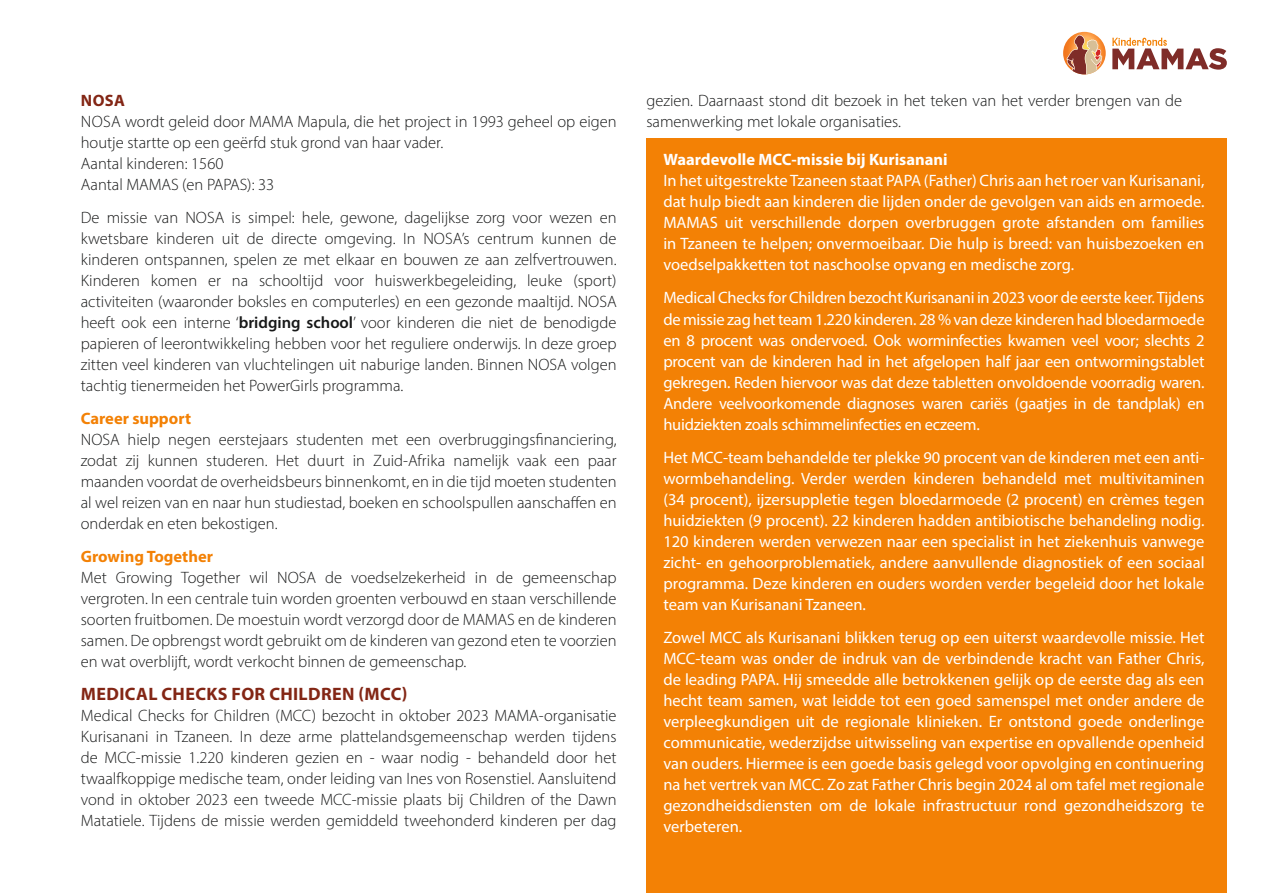
<style>
.page{position:relative;width:1263px;height:893px;background:#fff}
.page>*{position:absolute;margin:0;border:0;box-sizing:border-box;transform-origin:0 0}
.t1{font:700 18px "Myriad Pro";letter-spacing:.02em;color:#832615}
.t2{font:16.5px/21px "Myriad Pro";color:#fff;text-align:justify}
.t3{font:300 16.5px/21px "Myriad Pro";color:#171818;text-align:justify}
.t4{font:700 16.5px "Myriad Pro";color:#fff}
.t5{font:700 16.5px "Myriad Pro";color:#f38105}
.t6{font:700 16.5px "Myriad Pro";color:#832615}
.s1{font-weight:600}
</style>
<div class="page">
<svg style="left:1112px;top:38px;width:115px;height:32px"></svg>
<svg style="left:1063px;top:32px;width:43px;height:42px"></svg>
<svg style="left:1066px;top:35px;width:36px;height:39px"></svg>
<div style="left:646px;top:139px;width:581px;height:754px;background:#f38105"></div>
<p class="t6" style="left:81px;top:90px;width:45px">NOSA</p>
<p class="t3" style="left:81px;top:111px;width:537px;text-align:left">NOSA wordt geleid door MAMA Mapula, die het project in 1993 geheel op eigen houtje startte op een geërfd stuk grond van haar vader.<br>Aantal kinderen: 1560<br>Aantal MAMAS (en PAPAS): 33</p>
<p class="t3" style="left:81px;top:207px;width:537px">De missie van NOSA is simpel: hele, gewone, dagelijkse zorg voor wezen en kwetsbare kinderen uit de directe omgeving. In NOSA’s centrum kunnen de kinderen ontspannen, spelen ze met elkaar en bouwen ze aan zelfvertrouwen.<br>Kinderen komen er na schooltijd voor huiswerkbegeleiding, leuke (sport) activiteiten (waaronder boksles en computerles) en een gezonde maaltijd. NOSA heeft ook een interne ‘<span class="s1">bridging school</span>’ voor kinderen die niet de benodigde papieren of leerontwikkeling hebben voor het reguliere onderwijs. In deze groep zitten veel kinderen van vluchtelingen uit naburige landen. Binnen NOSA volgen tachtig tienermeiden het PowerGirls programma.</p>
<p class="t5" style="left:81px;top:408px;width:112px">Career support</p>
<p class="t3" style="left:81px;top:429px;width:537px">NOSA hielp negen eerstejaars studenten met een overbruggingsfinanciering, zodat zij kunnen studeren. Het duurt in Zuid-Afrika namelijk vaak een paar maanden voordat de overheidsbeurs binnenkomt, en in die tijd moeten studenten al wel reizen van en naar hun studiestad, boeken en schoolspullen aanschaffen en onderdak en eten bekostigen.</p>
<p class="t5" style="left:81px;top:546px;width:134px">Growing Together</p>
<p class="t3" style="left:81px;top:567px;width:537px">Met Growing Together wil NOSA de voedselzekerheid in de gemeenschap vergroten. In een centrale tuin worden groenten verbouwd en staan verschillende soorten fruitbomen. De moestuin wordt verzorgd door de MAMAS en de kinderen samen. De opbrengst wordt gebruikt om de kinderen van gezond eten te voorzien en wat overblijft, wordt verkocht binnen de gemeenschap.</p>
<p class="t1" style="left:81px;top:682px;width:328px">MEDICAL CHECKS FOR CHILDREN (MCC)</p>
<p class="t3" style="left:81px;top:705px;width:537px">Medical Checks for Children (MCC) bezocht in oktober 2023 MAMA-organisatie Kurisanani in Tzaneen. In deze arme plattelandsgemeenschap werden tijdens de MCC-missie 1.220 kinderen gezien en - waar nodig - behandeld door het twaalfkoppige medische team, onder leiding van Ines von Rosenstiel. Aansluitend vond in oktober 2023 een tweede MCC-missie plaats bij Children of the Dawn Matatiele. Tijdens de missie werden gemiddeld tweehonderd kinderen per dag</p>
<p class="t3" style="left:646px;top:90px;width:537px">gezien. Daarnaast stond dit bezoek in het teken van het verder brengen van de samenwerking met lokale organisaties.</p>
<p class="t4" style="left:663px;top:149px;width:286px">Waardevolle MCC-missie bij Kurisanani</p>
<p class="t2" style="left:663px;top:170px;width:543px">In het uitgestrekte Tzaneen staat PAPA (Father) Chris aan het roer van Kurisanani, dat hulp biedt aan kinderen die lijden onder de gevolgen van aids en armoede.<br>MAMAS uit verschillende dorpen overbruggen grote afstanden om families in Tzaneen te helpen; onvermoeibaar. Die hulp is breed: van huisbezoeken en voedselpakketten tot naschoolse opvang en medische zorg.</p>
<p class="t2" style="left:663px;top:287px;width:543px">Medical Checks for Children bezocht Kurisanani in 2023 voor de eerste keer. Tijdens de missie zag het team 1.220 kinderen. 28 % van deze kinderen had bloedarmoede en 8 procent was ondervoed. Ook worminfecties kwamen veel voor; slechts 2 procent van de kinderen had in het afgelopen half jaar een ontwormingstablet gekregen. Reden hiervoor was dat deze tabletten onvoldoende voorradig waren.<br>Andere veelvoorkomende diagnoses waren cariës (gaatjes in de tandplak) en huidziekten zoals schimmelinfecties en eczeem.</p>
<p class="t2" style="left:663px;top:446px;width:543px">Het MCC-team behandelde ter plekke 90 procent van de kinderen met een anti&shy;wormbehandeling. Verder werden kinderen behandeld met multivitaminen (34 procent), ijzersuppletie tegen bloedarmoede (2 procent) en crèmes tegen huidziekten (9 procent). 22 kinderen hadden antibiotische behandeling nodig.<br>120 kinderen werden verwezen naar een specialist in het ziekenhuis vanwege zicht- en gehoorproblematiek, andere aanvullende diagnostiek of een sociaal programma. Deze kinderen en ouders worden verder begeleid door het lokale team van Kurisanani Tzaneen.</p>
<p class="t2" style="left:663px;top:626px;width:543px">Zowel MCC als Kurisanani blikken terug op een uiterst waardevolle missie. Het MCC-team was onder de indruk van de verbindende kracht van Father Chris, de leading PAPA. Hij smeedde alle betrokkenen gelijk op de eerste dag als een hecht team samen, wat leidde tot een goed samenspel met onder andere de verpleegkundigen uit de regionale klinieken. Er ontstond goede onderlinge communicatie, wederzijdse uitwisseling van expertise en opvallende openheid van ouders. Hiermee is een goede basis gelegd voor opvolging en continuering na het vertrek van MCC. Zo zat Father Chris begin 2024 al om tafel met regionale gezondheidsdiensten om de lokale infrastructuur rond gezondheidszorg te verbeteren.</p>
</div>
